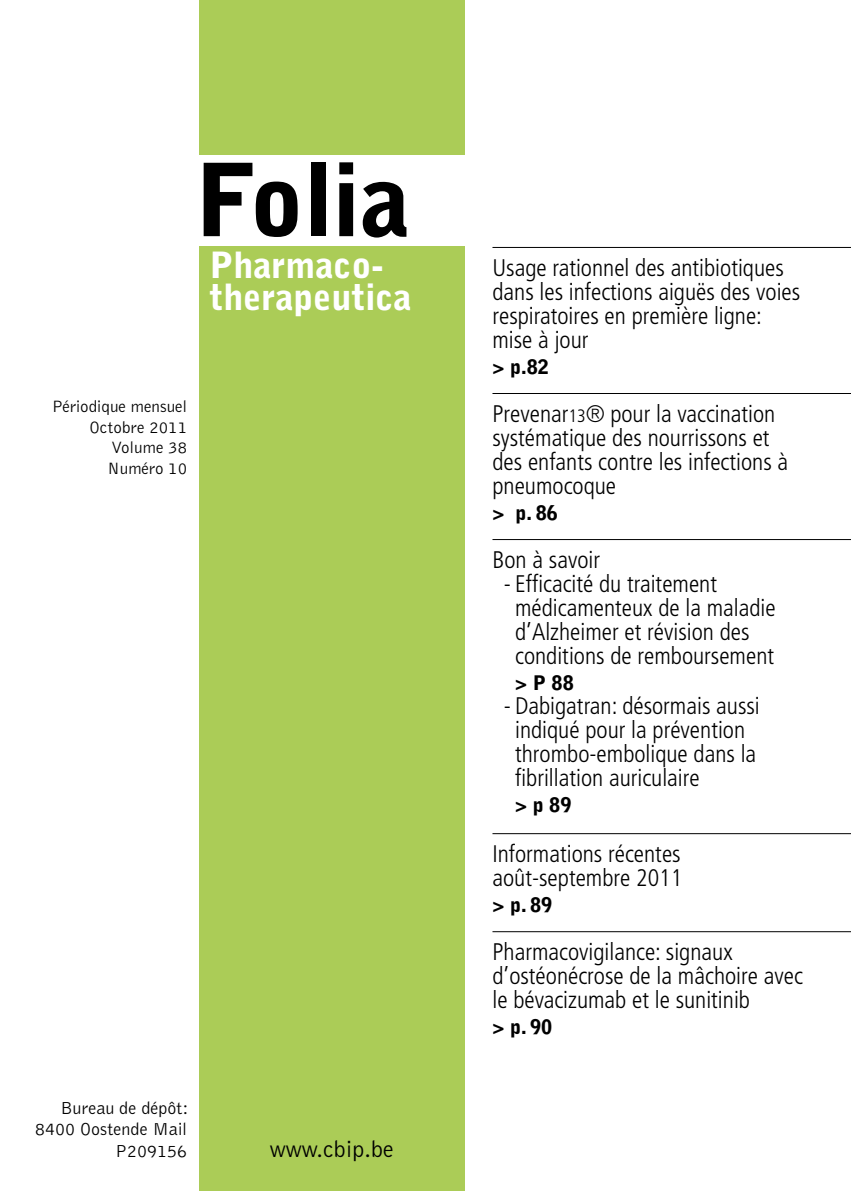
<style>
.page{position:relative;width:851px;height:1191px;background:#fff}
.page>*{position:absolute;margin:0;border:0;box-sizing:border-box;transform-origin:0 0}
.t1{font:900 100px "Bell Gothic Std";color:#000}
.t2{font:900 36px/32px "Bell Gothic Std";color:#fff}
.t3{font:300 condensed 24px/24px "Frutiger LT Std";color:#000}
.t4{font:300 24px "Bell Gothic Std";color:#000}
.t5{font:900 20px "Bell Gothic Std";color:#000}
.t6{font:300 18px/21.6px "Bell Gothic Std";color:#000;text-align:right}
.t7{font:300 17px/20.4px "Bell Gothic Std";color:#000;text-align:right}
.s1{font-size:18px}
</style>
<div class="page">
<div style="left:199px;top:247px;width:265px;height:944px;background:#abcc57"></div>
<hr style="left:492px;top:247px;width:358px;height:1px;background:#000">
<hr style="left:492px;top:393px;width:358px;height:1px;background:#000">
<hr style="left:492px;top:539px;width:358px;height:1px;background:#000">
<hr style="left:492px;top:833px;width:358px;height:1px;background:#000">
<hr style="left:492px;top:931px;width:358px;height:1px;background:#000">
<div style="left:199px;top:0;width:265px;height:154px;background:#abcc57"></div>
<h1 class="t1" style="left:196px;top:142px;width:216px">Folia</h1>
<h2 class="t2" style="left:209px;top:249px;width:204px">Pharmaco&shy;therapeutica</h2>
<p class="t7" style="left:52px;top:397px;width:137px">Périodique mensuel<br>Octobre 2011<br>Volume 38<br>Numéro 10</p>
<p class="t6" style="left:35px;top:1097px;width:155px">Bureau de dépôt:<br>8400 Oostende Mail<br>P209156</p>
<p class="t4" style="left:270px;top:1136px;width:125px">www.cbip.be</p>
<p class="t3" style="left:492px;top:256px;width:309px">Usage rationnel des antibiotiques dans les infections aiguës des voies respiratoires en première ligne: mise à jour</p>
<p class="t5" style="left:492px;top:355px;width:58px">&gt; p.82</p>
<p class="t3" style="left:492px;top:402px;width:297px">Prevenar<span class="s1">13</span>® pour la vaccination systématique des nourrissons et des enfants contre les infections à pneumocoque</p>
<p class="t5" style="left:492px;top:501px;width:67px">&gt; p. 86</p>
<p class="t3" style="left:492px;top:548px;width:109px">Bon à savoir</p>
<p class="t3" style="left:515px;top:572px;width:262px;text-indent:-11px">- Efficacité du traitement médicamenteux de la maladie d’Alzheimer et révision des conditions de remboursement</p>
<p class="t5" style="left:515px;top:671px;width:60px">&gt; P 88</p>
<p class="t3" style="left:515px;top:694px;width:246px;text-indent:-11px">- Dabigatran: désormais aussi indiqué pour la prévention thrombo-embolique dans la fibrillation auriculaire</p>
<p class="t5" style="left:515px;top:793px;width:58px">&gt; p 89</p>
<p class="t3" style="left:492px;top:842px;width:191px">Informations récentes août-septembre 2011</p>
<p class="t5" style="left:492px;top:893px;width:61px">&gt; p. 89</p>
<p class="t3" style="left:492px;top:940px;width:312px">Pharmacovigilance: signaux d’ostéonécrose de la mâchoire avec le bévacizumab et le sunitinib</p>
<p class="t5" style="left:492px;top:1015px;width:61px">&gt; p. 90</p>
</div>
